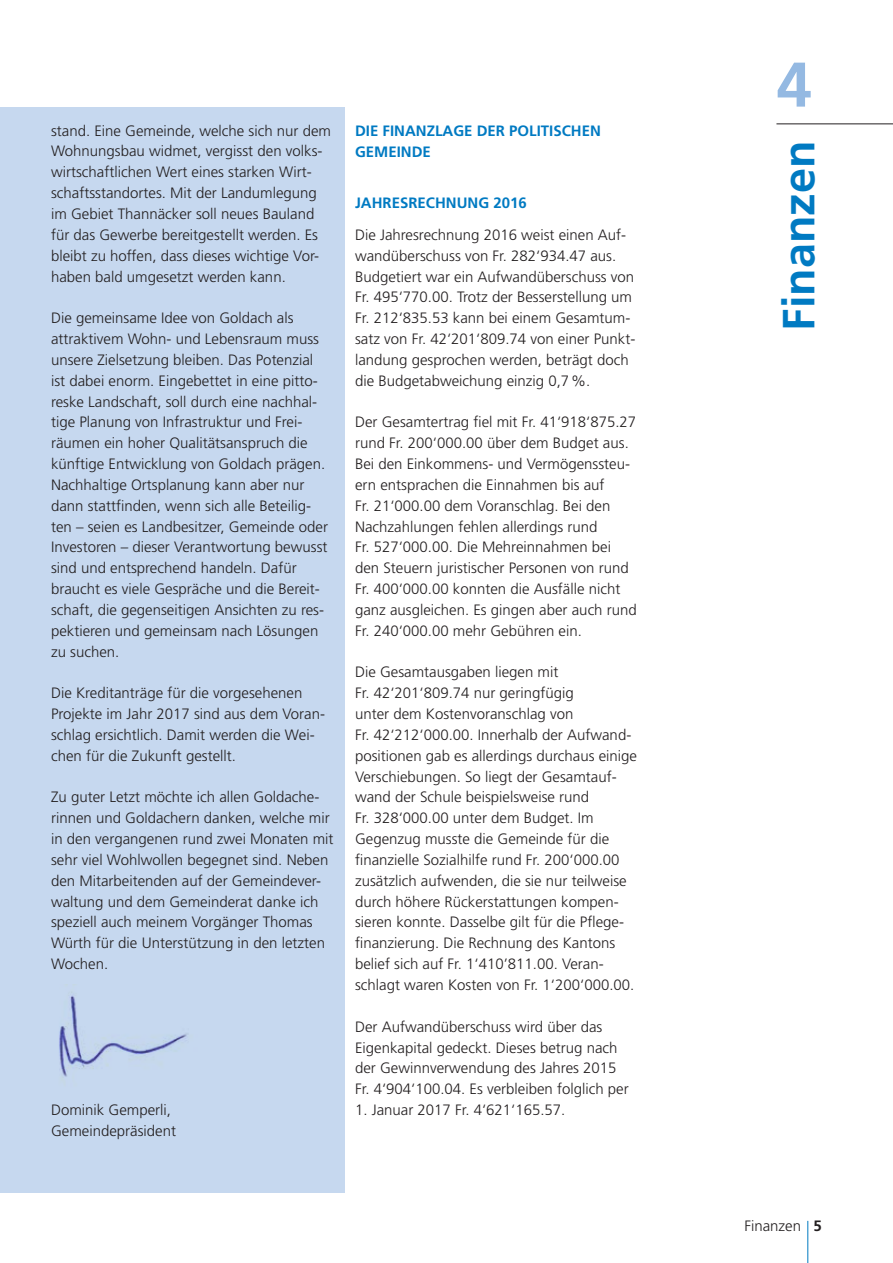
<style>
.page{position:relative;width:893px;height:1263px;background:#fff}
.page>*{position:absolute;margin:0;border:0;box-sizing:border-box;transform-origin:0 0}
.t1{font:700 63px "Frutiger LT Std";color:#94b9e2}
.t2{font:700 45px "Frutiger LT Std";color:#007ac2}
.t3{font:300 15px/20.9px "Frutiger LT Std";color:#231f20}
.t4{font:700 15px/21.3px "Frutiger";color:#007ac2}
.t5{font:700 15px "Frutiger LT Std";color:#231f20}
</style>
<div class="page">
<hr style="left:776px;top:123px;width:117px;height:1px;background:#231f20">
<hr style="left:807px;top:1221px;width:1px;height:42px;background:#007ac2">
<div style="left:0;top:107px;width:344px;height:1085px;background:#c6d8ef"></div>
<img style="left:59px;top:984px;width:129px;height:96px">
<p class="t3" style="left:51px;top:120px;width:282px">stand. Eine Gemeinde, welche sich nur dem Wohnungsbau widmet, vergisst den volks&shy;wirtschaftlichen Wert eines starken Wirt&shy;schaftsstandortes. Mit der Landumlegung im Gebiet Thannäcker soll neues Bauland für das Gewerbe bereitgestellt werden. Es bleibt zu hoffen, dass dieses wichtige Vor&shy;haben bald umgesetzt werden kann.</p>
<p class="t3" style="left:51px;top:308px;width:278px">Die gemeinsame Idee von Goldach als attraktivem Wohn- und Lebensraum muss unsere Zielsetzung bleiben. Das Potenzial ist dabei enorm. Eingebettet in eine pitto&shy;reske Landschaft, soll durch eine nachhal&shy;tige Planung von Infrastruktur und Frei&shy;räumen ein hoher Qualitätsanspruch die künftige Entwicklung von Goldach prägen.<br>Nachhaltige Ortsplanung kann aber nur dann stattfinden, wenn sich alle Beteilig&shy;ten – seien es Landbesitzer, Gemeinde oder Investoren – dieser Verantwortung bewusst sind und entsprechend handeln. Dafür braucht es viele Gespräche und die Bereit&shy;schaft, die gegenseitigen Ansichten zu res&shy;pektieren und gemeinsam nach Lösungen zu suchen.</p>
<p class="t3" style="left:51px;top:683px;width:275px">Die Kreditanträge für die vorgesehenen Projekte im Jahr 2017 sind aus dem Voran&shy;schlag ersichtlich. Damit werden die Wei&shy;chen für die Zukunft gestellt.</p>
<p class="t3" style="left:51px;top:787px;width:284px">Zu guter Letzt möchte ich allen Goldache&shy;rinnen und Goldachern danken, welche mir in den vergangenen rund zwei Monaten mit sehr viel Wohlwollen begegnet sind. Neben den Mitarbeitenden auf der Gemeindever&shy;waltung und dem Gemeinderat danke ich speziell auch meinem Vorgänger Thomas Würth für die Unterstützung in den letzten Wochen.</p>
<p class="t3" style="left:51px;top:1100px;width:127px">Dominik Gemperli,<br>Gemeindepräsident</p>
<p class="t4" style="left:355px;top:120px;width:247px">DIE FINANZLAGE DER POLITISCHEN<br>GEMEINDE</p>
<p class="t4" style="left:355px;top:192px;width:173px">JAHRESRECHNUNG 2016</p>
<p class="t3" style="left:355px;top:224px;width:282px">Die Jahresrechnung 2016 weist einen Auf&shy;wandüberschuss von Fr. 282‘934.47 aus.<br>Budgetiert war ein Aufwandüberschuss von Fr. 495‘770.00. Trotz der Besserstellung um Fr. 212‘835.53 kann bei einem Gesamtum&shy;satz von Fr. 42‘201‘809.74 von einer Punkt&shy;landung gesprochen werden, beträgt doch die Budgetabweichung einzig 0,7%.</p>
<p class="t3" style="left:355px;top:412px;width:283px">Der Gesamtertrag fiel mit Fr. 41‘918‘875.27 rund Fr. 200‘000.00 über dem Budget aus.<br>Bei den Einkommens- und Vermögenssteu&shy;ern entsprachen die Einnahmen bis auf<br>Fr. 21‘000.00 dem Voranschlag. Bei den Nachzahlungen fehlen allerdings rund<br>Fr. 527‘000.00. Die Mehreinnahmen bei den Steuern juristischer Personen von rund Fr. 400‘000.00 konnten die Ausfälle nicht ganz ausgleichen. Es gingen aber auch rund Fr. 240‘000.00 mehr Gebühren ein.</p>
<p class="t3" style="left:355px;top:662px;width:284px">Die Gesamtausgaben liegen mit<br>Fr. 42‘201‘809.74 nur geringfügig<br>unter dem Kostenvoranschlag von<br>Fr. 42‘212‘000.00. Innerhalb der Aufwand&shy;positionen gab es allerdings durchaus einige Verschiebungen. So liegt der Gesamtauf&shy;wand der Schule beispielsweise rund<br>Fr. 328‘000.00 unter dem Budget. Im Gegenzug musste die Gemeinde für die finanzielle Sozialhilfe rund Fr. 200‘000.00 zusätzlich aufwenden, die sie nur teilweise durch höhere Rückerstattungen kompen&shy;sieren konnte. Dasselbe gilt für die Pflege&shy;finanzierung. Die Rechnung des Kantons belief sich auf Fr. 1‘410’811.00. Veran&shy;schlagt waren Kosten von Fr. 1‘200‘000.00.</p>
<p class="t3" style="left:355px;top:1016px;width:275px">Der Aufwandüberschuss wird über das Eigenkapital gedeckt. Dieses betrug nach der Gewinnverwendung des Jahres 2015<br>Fr. 4‘904‘100.04. Es verbleiben folglich per</p>
<p class="t3" style="left:355px;top:1100px;width:212px">1. Januar 2017 Fr. 4‘621‘165.57.</p>
<h1 class="t1" style="left:777px;top:48px;width:37px">4</h1>
<h2 class="t2" style="left:772px;top:331px;width:192px;rotate:-90deg">Finanzen</h2>
<p class="t3" style="left:744px;top:1215px;width:58px">Finanzen</p>
<p class="t5" style="left:813px;top:1217px;width:10px">5</p>
</div>
